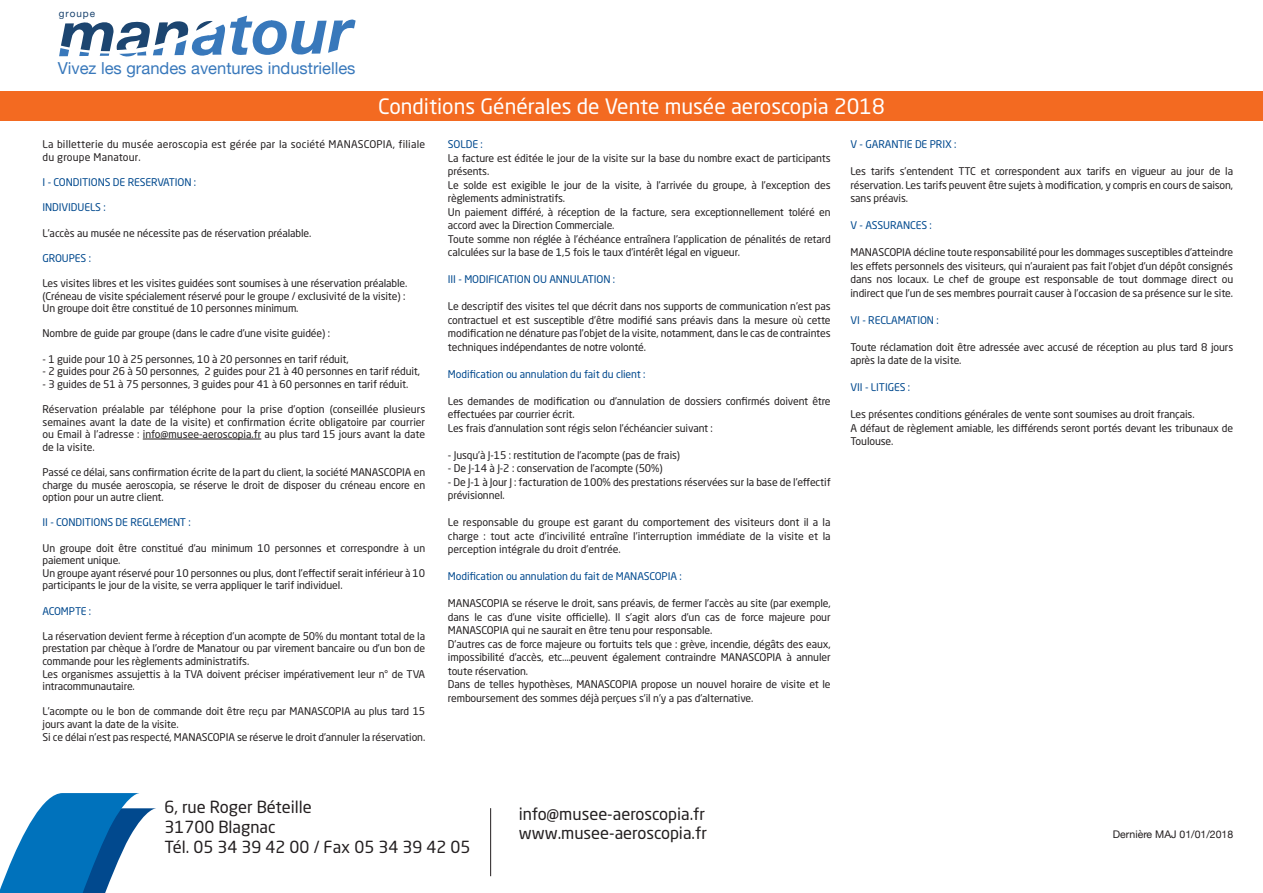
<style>
.page{position:relative;width:1263px;height:893px;background:#fff}
.page>*{position:absolute;margin:0;border:0;box-sizing:border-box;transform-origin:0 0}
.t1{font:21px "Neo Sans Pro";color:#fff}
.t2{font:16.5px "Neo Sans Pro";color:#231f20}
.t3{font:16.5px "Helvetica Neue";color:#3878bb}
.t4{font:10.5px/13.5px "Neo Sans Pro";letter-spacing:-.01em;color:#231f20}
.t5{font:10.5px "Neo Sans Pro";letter-spacing:-.01em;color:#01498e}
.t6{font:10.5px/12.6px "Neo Sans Pro";letter-spacing:.02em;color:#231f20}
.t7{font:10.5px "Helvetica Neue";color:#231f20}
.t8{font:9.9px "Helvetica Neue";letter-spacing:.1em;color:#1c4570}
</style>
<div class="page">
<svg style="left:59px;top:16px;width:297px;height:41px"></svg>
<svg style="left:0;top:793px;width:156px;height:100px"></svg>
<hr style="left:490px;top:808px;width:1px;height:68px;background:#231f20">
<div style="left:0;top:91px;width:1263px;height:30px;background:#f36a21"></div>
<hr style="left:143px;top:439px;width:118px;height:1px;background:#231f20">
<p class="t8" style="left:59px;top:6px;width:38px">groupe</p>
<p class="t3" style="left:58px;top:56px;width:299px">Vivez les grandes aventures industrielles</p>
<p class="t1" style="left:378px;top:94px;width:508px">Conditions Générales de Vente musée aeroscopia 2018</p>
<p class="t6" style="left:43px;top:138px;width:384px">La billetterie du musée aeroscopia est gérée par la société MANASCOPIA, filiale du groupe Manatour.</p>
<p class="t5" style="left:43px;top:176px;width:155px">I - CONDITIONS DE RESERVATION :</p>
<p class="t5" style="left:43px;top:201px;width:65px">INDIVIDUELS :</p>
<p class="t4" style="left:43px;top:226px;width:270px">L’accès au musée ne nécessite pas de réservation préalable.</p>
<p class="t5" style="left:43px;top:251px;width:50px">GROUPES :</p>
<p class="t4" style="left:43px;top:276px;width:366px">Les visites libres et les visites guidées sont soumises à une réservation préalable.</p>
<p class="t4" style="left:43px;top:289px;width:364px">(Créneau de visite spécialement réservé pour le groupe / exclusivité de la visite) :</p>
<p class="t4" style="left:43px;top:301px;width:257px">Un groupe doit être constitué de 10 personnes minimum.</p>
<p class="t4" style="left:43px;top:327px;width:289px">Nombre de guide par groupe (dans le cadre d’une visite guidée) :</p>
<p class="t4" style="left:43px;top:352px;width:308px">- 1 guide pour 10 à 25 personnes, 10 à 20 personnes en tarif réduit,</p>
<p class="t4" style="left:43px;top:364px;width:379px">- 2 guides pour 26 à 50 personnes, 2 guides pour 21 à 40 personnes en tarif réduit,</p>
<p class="t4" style="left:43px;top:377px;width:367px">- 3 guides de 51 à 75 personnes, 3 guides pour 41 à 60 personnes en tarif réduit.</p>
<p class="t4" style="left:43px;top:403px;width:384px;line-height:12.6px;text-align:justify">Réservation préalable par téléphone pour la prise d’option (conseillée plusieurs semaines avant la date de la visite) et confirmation écrite obligatoire par courrier ou Email à l’adresse : info@musee-aeroscopia.fr au plus tard 15 jours avant la date de la visite.</p>
<p class="t4" style="left:43px;top:465px;width:384px">Passé ce délai, sans confirmation écrite de la part du client, la société MANASCOPIA en</p>
<p class="t4" style="left:43px;top:478px;width:384px;line-height:12.6px">charge du musée aeroscopia, se réserve le droit de disposer du créneau encore en option pour un autre client.</p>
<p class="t5" style="left:43px;top:516px;width:150px">II - CONDITIONS DE REGLEMENT :</p>
<p class="t4" style="left:43px;top:541px;width:384px;line-height:12.6px">Un groupe doit être constitué d’au minimum 10 personnes et correspondre à un paiement unique.</p>
<p class="t4" style="left:43px;top:566px;width:384px">Un groupe ayant réservé pour 10 personnes ou plus, dont l’effectif serait inférieur à 10</p>
<p class="t4" style="left:43px;top:579px;width:302px">participants le jour de la visite, se verra appliquer le tarif individuel.</p>
<p class="t5" style="left:43px;top:604px;width:50px">ACOMPTE :</p>
<p class="t4" style="left:43px;top:629px;width:384px;line-height:12.6px;text-align:justify">La réservation devient ferme à réception d’un acompte de 50% du montant total de la prestation par chèque à l’ordre de Manatour ou par virement bancaire ou d’un bon de commande pour les règlements administratifs.</p>
<p class="t4" style="left:43px;top:667px;width:384px;line-height:12.6px">Les organismes assujettis à la TVA doivent préciser impérativement leur n° de TVA intracommunautaire.</p>
<p class="t4" style="left:43px;top:705px;width:384px;line-height:12.6px">L’acompte ou le bon de commande doit être reçu par MANASCOPIA au plus tard 15 jours avant la date de la visite.</p>
<p class="t4" style="left:43px;top:730px;width:384px">Si ce délai n’est pas respecté, MANASCOPIA se réserve le droit d’annuler la réservation.</p>
<p class="t5" style="left:448px;top:138px;width:36px">SOLDE :</p>
<p class="t4" style="left:448px;top:151px;width:384px">La facture est éditée le jour de la visite sur la base du nombre exact de participants présents.</p>
<p class="t4" style="left:448px;top:178px;width:384px">Le solde est exigible le jour de la visite, à l’arrivée du groupe, à l’exception des règlements administratifs.</p>
<p class="t4" style="left:448px;top:205px;width:384px">Un paiement différé, à réception de la facture, sera exceptionnellement toléré en accord avec la Direction Commerciale.</p>
<p class="t4" style="left:448px;top:232px;width:384px">Toute somme non réglée à l’échéance entraînera l’application de pénalités de retard calculées sur la base de 1,5 fois le taux d’intérêt légal en vigueur.</p>
<p class="t5" style="left:448px;top:273px;width:169px">III - MODIFICATION OU ANNULATION :</p>
<p class="t4" style="left:448px;top:300px;width:384px;text-align:justify">Le descriptif des visites tel que décrit dans nos supports de communication n’est pas contractuel et est susceptible d’être modifié sans préavis dans la mesure où cette modification ne dénature pas l’objet de la visite, notamment, dans le cas de contraintes</p>
<p class="t4" style="left:448px;top:340px;width:200px">techniques indépendantes de notre volonté.</p>
<p class="t5" style="left:448px;top:368px;width:199px">Modification ou annulation du fait du client :</p>
<p class="t4" style="left:448px;top:394px;width:384px">Les demandes de modification ou d’annulation de dossiers confirmés doivent être effectuées par courrier écrit.</p>
<p class="t4" style="left:448px;top:421px;width:266px">Les frais d’annulation sont régis selon l’échéancier suivant :</p>
<p class="t4" style="left:448px;top:448px;width:234px">- Jusqu’à J-15 : restitution de l’acompte (pas de frais)</p>
<p class="t4" style="left:448px;top:462px;width:216px">- De J-14 à J-2 : conservation de l’acompte (50%)</p>
<p class="t4" style="left:448px;top:475px;width:384px">- De J-1 à Jour J : facturation de 100% des prestations réservées sur la base de l’effectif</p>
<p class="t4" style="left:448px;top:489px;width:58px">prévisionnel.</p>
<p class="t4" style="left:448px;top:516px;width:384px;text-align:justify">Le responsable du groupe est garant du comportement des visiteurs dont il a la charge : tout acte d’incivilité entraîne l’interruption immédiate de la visite et la perception intégrale du droit d’entrée.</p>
<p class="t5" style="left:448px;top:570px;width:235px">Modification ou annulation du fait de MANASCOPIA :</p>
<p class="t4" style="left:448px;top:597px;width:384px;text-align:justify">MANASCOPIA se réserve le droit, sans préavis, de fermer l’accès au site (par exemple, dans le cas d’une visite officielle). Il s’agit alors d’un cas de force majeure pour MANASCOPIA qui ne saurait en être tenu pour responsable.</p>
<p class="t4" style="left:448px;top:637px;width:384px;text-align:justify">D’autres cas de force majeure ou fortuits tels que : grève, incendie, dégâts des eaux, impossibilité d’accès, etc.…peuvent également contraindre MANASCOPIA à annuler toute réservation.</p>
<p class="t4" style="left:448px;top:678px;width:384px">Dans de telles hypothèses, MANASCOPIA propose un nouvel horaire de visite et le remboursement des sommes déjà perçues s’il n’y a pas d’alternative.</p>
<p class="t5" style="left:850px;top:138px;width:108px">V - GARANTIE DE PRIX :</p>
<p class="t4" style="left:850px;top:165px;width:384px">Les tarifs s’entendent TTC et correspondent aux tarifs en vigueur au jour de la réservation. Les tarifs peuvent être sujets à modification, y compris en cours de saison,</p>
<p class="t4" style="left:850px;top:192px;width:59px">sans préavis.</p>
<p class="t5" style="left:850px;top:219px;width:83px">V - ASSURANCES :</p>
<p class="t4" style="left:850px;top:246px;width:384px">MANASCOPIA décline toute responsabilité pour les dommages susceptibles d’atteindre</p>
<p class="t4" style="left:850px;top:259px;width:384px">les effets personnels des visiteurs, qui n’auraient pas fait l’objet d’un dépôt consignés</p>
<p class="t4" style="left:850px;top:273px;width:384px">dans nos locaux. Le chef de groupe est responsable de tout dommage direct ou indirect que l’un de ses membres pourrait causer à l’occasion de sa présence sur le site.</p>
<p class="t5" style="left:850px;top:314px;width:90px">VI - RECLAMATION :</p>
<p class="t4" style="left:850px;top:340px;width:384px">Toute réclamation doit être adressée avec accusé de réception au plus tard 8 jours après la date de la visite.</p>
<p class="t5" style="left:850px;top:381px;width:61px">VII - LITIGES :</p>
<p class="t4" style="left:850px;top:408px;width:346px">Les présentes conditions générales de vente sont soumises au droit français.</p>
<p class="t4" style="left:850px;top:421px;width:384px">A défaut de règlement amiable, les différends seront portés devant les tribunaux de<br>Toulouse.</p>
<p class="t2" style="left:164px;top:797px;width:149px">6, rue Roger Béteille</p>
<p class="t2" style="left:164px;top:817px;width:113px">31700 Blagnac</p>
<p class="t2" style="left:164px;top:836px;width:308px">Tél. 05 34 39 42 00 / Fax 05 34 39 42 05</p>
<p class="t2" style="left:519px;top:803px;width:188px">info@musee-aeroscopia.fr</p>
<p class="t2" style="left:519px;top:823px;width:190px">www.musee-aeroscopia.fr</p>
<p class="t7" style="left:1113px;top:827px;width:122px">Dernière MAJ 01/01/2018</p>
</div>
